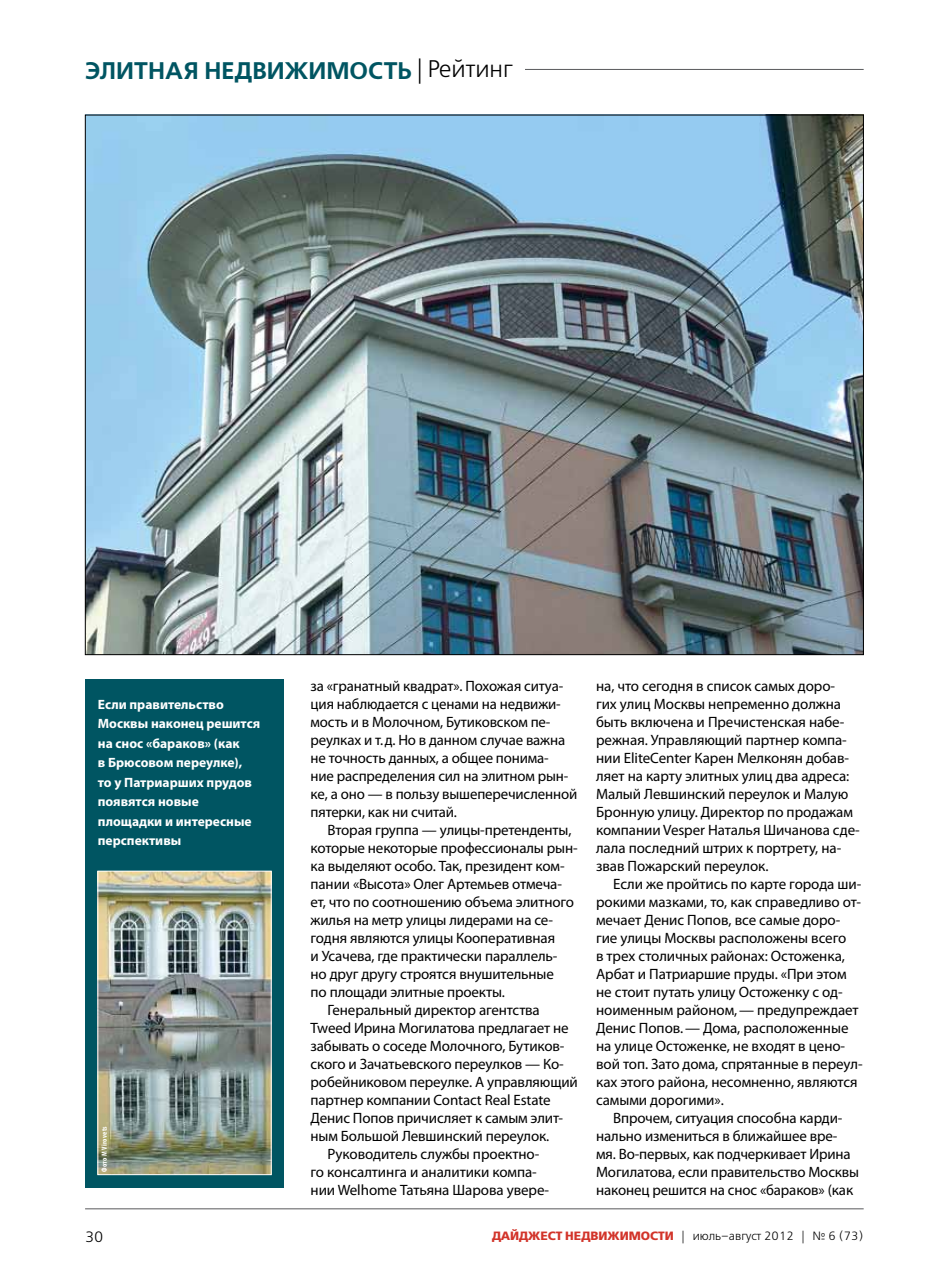
<style>
.page{position:relative;width:936px;height:1263px;background:#fff}
.page>*{position:absolute;margin:0;border:0;box-sizing:border-box;transform-origin:0 0}
.t1{font:24px "Free Set Demi C";color:#005562}
.t2{font:15px/18px "Myriad Pro";letter-spacing:-.01em;color:#000}
.t3{font:15px "Free Set Light C";color:#000}
.t4{font:700 13.5px/19.5px "Myriad Pro";color:#fff}
.t5{font:12px "Free Set Light C";color:#000}
.t6{font:700 condensed 7.5px "Myriad Pro";letter-spacing:.04em;color:#fff}
.s1{font-family:"Free Set Light C";color:#000}
.s2{font-family:"Free Set Bold C";color:#d2342a}
</style>
<div class="page">
<hr style="left:85px;top:1208px;width:778px;height:1px;background:#58595b">
<div style="left:85px;top:679px;width:199px;height:509px;background:#005562"></div>
<img style="left:87px;top:117px;width:774px;height:536px">
<img style="left:100px;top:873px;width:169px;height:300px">
<div style="left:98px;top:871px;width:173px;height:304px;border:1px solid #fff"></div>
<hr style="left:525px;top:69px;width:338px;height:1px;background:#58595b">
<h1 class="t1" style="left:85px;top:57px;width:429px">ЭЛИТНАЯ НЕДВИЖИМОСТЬ <span class="s1">| Рейтинг</span></h1>
<p class="t4" style="left:98px;top:694px;width:164px">Если правительство<br>Москвы наконец решится на снос «бараков» (как<br>в Брюсовом переулке),<br>то у Патриарших прудов появятся новые площадки и интересные перспективы</p>
<p class="t6" style="left:99px;top:1172px;width:47px;rotate:-90deg">Фото M Virovets</p>
<p class="t2" style="left:310px;top:677px;width:268px">за «гранатный квадрат». Похожая ситуа&shy;ция наблюдается с ценами на недвижи&shy;мость и в Молочном, Бутиковском пе&shy;реулках и т.д. Но в данном случае важна не точность данных, а общее понима-<br>ние распределения сил на элитном рын&shy;ке, а оно — в пользу вышеперечисленной пятерки, как ни считай.</p>
<p class="t2" style="left:327px;top:821px;width:245px">Вторая группа — улицы-претенденты,</p>
<p class="t2" style="left:310px;top:839px;width:268px">которые некоторые профессионалы рын-</p>
<p class="t2" style="left:310px;top:857px;width:255px">ка выделяют особо. Так, президент ком-</p>
<p class="t2" style="left:310px;top:875px;width:253px">пании «Высота» Олег Артемьев отмеча-</p>
<p class="t2" style="left:310px;top:893px;width:265px">ет, что по соотношению объема элитного</p>
<p class="t2" style="left:310px;top:911px;width:244px">жилья на метр улицы лидерами на се-</p>
<p class="t2" style="left:310px;top:929px;width:246px">годня являются улицы Кооперативная</p>
<p class="t2" style="left:310px;top:947px;width:248px">и Усачева, где практически параллель-</p>
<p class="t2" style="left:310px;top:965px;width:245px">но друг другу строятся внушительные</p>
<p class="t2" style="left:310px;top:983px;width:196px">по площади элитные проекты.</p>
<p class="t2" style="left:327px;top:1001px;width:214px">Генеральный директор агентства</p>
<p class="t2" style="left:310px;top:1019px;width:259px">Tweed Ирина Могилатова предлагает не</p>
<p class="t2" style="left:310px;top:1037px;width:255px">забывать о соседе Молочного, Бутиков-</p>
<p class="t2" style="left:310px;top:1055px;width:254px">ского и Зачатьевского переулков — Ко-</p>
<p class="t2" style="left:310px;top:1073px;width:269px">робейниковом переулке. А управляющий</p>
<p class="t2" style="left:310px;top:1091px;width:241px">партнер компании Contact Real Estate</p>
<p class="t2" style="left:310px;top:1109px;width:254px">Денис Попов причисляет к самым элит-</p>
<p class="t2" style="left:310px;top:1127px;width:240px">ным Большой Левшинский переулок.</p>
<p class="t2" style="left:327px;top:1145px;width:213px">Руководитель службы проектно-</p>
<p class="t2" style="left:310px;top:1163px;width:228px">го консалтинга и аналитики компа-</p>
<p class="t2" style="left:310px;top:1181px;width:240px">нии Welhome Татьяна Шарова увере-</p>
<p class="t2" style="left:596px;top:677px;width:265px">на, что сегодня в список самых доро-<br>гих улиц Москвы непременно должна быть включена и Пречистенская набе&shy;режная. Управляющий партнер компа&shy;нии EliteCenter Карен Мелконян добав&shy;ляет на карту элитных улиц два адреса:<br>Малый Левшинский переулок и Малую Бронную улицу. Директор по продажам компании Vesper Наталья Шичанова сде&shy;лала последний штрих к портрету, на&shy;звав Пожарский переулок.</p>
<p class="t2" style="left:596px;top:875px;width:268px;text-indent:17px">Если же пройтись по карте города ши&shy;рокими мазками, то, как справедливо от&shy;мечает Денис Попов, все самые доро&shy;гие улицы Москвы расположены всего<br>в трех столичных районах: Остоженка, Арбат и Патриаршие пруды. «При этом не стоит путать улицу Остоженку с од&shy;ноименным районом,— предупреждает Денис Попов.— Дома, расположенные на улице Остоженке, не входят в цено&shy;вой топ. Зато дома, спрятанные в переул&shy;ках этого района, несомненно, являются самыми дорогими».</p>
<p class="t2" style="left:596px;top:1109px;width:264px;text-indent:17px">Впрочем, ситуация способна карди&shy;нально измениться в ближайшее вре&shy;мя. Во‑первых, как подчеркивает Ирина Могилатова, если правительство Москвы наконец решится на снос «бараков» (как</p>
<p class="t3" style="left:85px;top:1229px;width:20px">30</p>
<p class="t5" style="left:492px;top:1230px;width:373px"><span class="s2">ДАЙДЖЕСТ НЕДВИЖИМОСТИ</span> | июль–август 2012 | № 6 (73)</p>
</div>
